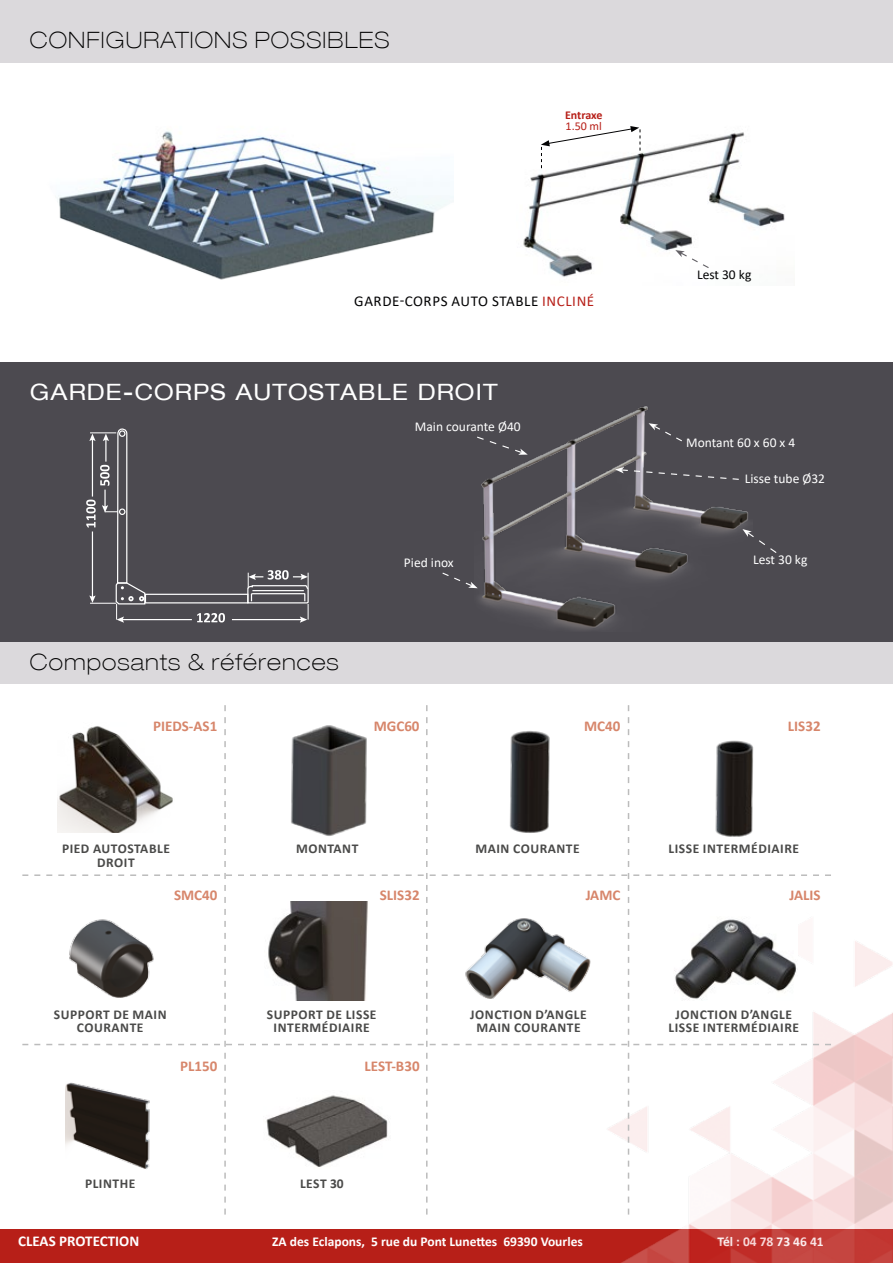
<style>
.page{position:relative;width:893px;height:1263px;background:#fff}
.page>*{position:absolute;margin:0;border:0;box-sizing:border-box;transform-origin:0 0}
.t1{font:100 expanded 22.5px "Helvetica Neue LT Com";letter-spacing:.05em;color:#000}
.t2{font:expanded 22.5px "Helvetica Neue LT Com";letter-spacing:.05em;color:#fff}
.t3{font:700 15px "Calibri";color:#d7866b}
.t4{font:15px "Calibri";letter-spacing:.04em;color:#020203}
.t5{font:700 15px "Calibri";color:#fff}
.t6{font:700 13.5px/13.5px "Calibri";letter-spacing:.04em;color:#4a4a49;text-align:center}
.t7{font:700 13.5px "Calibri";color:#fff}
.t8{font:13.5px "Calibri";color:#fff}
.t9{font:13.5px "Calibri";color:#020203}
.t10{font:700 12px "Calibri";letter-spacing:-.01em;color:#b71f18}
.t11{font:12px "Calibri";color:#b71f18}
.s1{color:#b71f18}
</style>
<div class="page">
<div style="left:0;top:1229px;width:893px;height:34px;background:#b71f18"></div>
<div style="left:0;top:362px;width:893px;height:280px;background:#4c4a50"></div>
<img style="left:621px;top:941px;width:272px;height:322px">
<div style="left:0;top:642px;width:893px;height:42px;background:#dbd9dc"></div>
<svg style="left:22px;top:705px;width:809px;height:509px"></svg>
<div style="left:0;top:0;width:893px;height:63px;background:#dbd9dc"></div>
<img style="left:58px;top:723px;width:116px;height:110px">
<img style="left:66px;top:914px;width:91px;height:83px">
<img style="left:265px;top:901px;width:117px;height:99px">
<img style="left:461px;top:915px;width:132px;height:83px">
<img style="left:673px;top:916px;width:125px;height:85px">
<img style="left:66px;top:1080px;width:87px;height:89px">
<img style="left:264px;top:1090px;width:127px;height:80px">
<img style="left:475px;top:406px;width:273px;height:224px">
<svg style="left:476px;top:436px;width:52px;height:19px"></svg>
<svg style="left:742px;top:529px;width:35px;height:25px"></svg>
<svg style="left:615px;top:467px;width:125px;height:13px"></svg>
<svg style="left:442px;top:572px;width:36px;height:16px"></svg>
<svg style="left:649px;top:423px;width:34px;height:19px"></svg>
<img style="left:285px;top:720px;width:86px;height:120px">
<img style="left:503px;top:726px;width:52px;height:109px">
<img style="left:709px;top:737px;width:48px;height:102px">
<img style="left:57px;top:131px;width:396px;height:149px">
<img style="left:523px;top:132px;width:262px;height:145px">
<svg style="left:541px;top:126px;width:100px;height:42px"></svg>
<svg style="left:675px;top:250px;width:35px;height:19px"></svg>
<div style="left:145px;top:594px;width:103px;height:9px;border:1px solid #fff"></div>
<hr style="left:122px;top:619px;width:70px;height:1px;background:#fff">
<hr style="left:232px;top:619px;width:70px;height:1px;background:#fff">
<svg style="left:197px;top:613px;width:28px;height:9px"></svg>
<svg style="left:247px;top:570px;width:62px;height:53px"></svg>
<svg style="left:86px;top:429px;width:60px;height:194px"></svg>
<h1 class="t1" style="left:30px;top:26px;width:361px">CONFIGURATIONS POSSIBLES</h1>
<p class="t10" style="left:565px;top:106px;width:39px">Entraxe</p>
<p class="t11" style="left:566px;top:118px;width:38px">1.50 ml</p>
<p class="t4" style="left:354px;top:291px;width:241px">GARDE-CORPS AUTO STABLE <span class="s1">INCLINÉ</span></p>
<h1 class="t2" style="left:30px;top:378px;width:469px">GARDE-CORPS AUTOSTABLE DROIT</h1>
<p class="t8" style="left:415px;top:417px;width:107px">Main courante Ø40</p>
<p class="t9" style="left:697px;top:265px;width:56px">Lest 30 kg</p>
<p class="t8" style="left:686px;top:433px;width:111px">Montant 60 x 60 x 4</p>
<p class="t8" style="left:745px;top:469px;width:82px">Lisse tube Ø32</p>
<h1 class="t1" style="left:30px;top:648px;width:310px">Composants &amp; références</h1>
<p class="t8" style="left:404px;top:553px;width:51px">Pied inox</p>
<p class="t8" style="left:753px;top:550px;width:56px">Lest 30 kg</p>
<p class="t3" style="left:153px;top:715px;width:66px">PIEDS-AS1</p>
<p class="t3" style="left:374px;top:715px;width:47px">MGC60</p>
<p class="t3" style="left:584px;top:715px;width:38px">MC40</p>
<p class="t3" style="left:788px;top:715px;width:34px">LIS32</p>
<p class="t6" style="left:62px;top:842px;width:109px">PIED AUTOSTABLE<br>DROIT</p>
<p class="t6" style="left:668px;top:842px;width:132px">LISSE INTERMÉDIAIRE</p>
<p class="t6" style="left:296px;top:842px;width:64px">MONTANT</p>
<p class="t6" style="left:475px;top:842px;width:106px">MAIN COURANTE</p>
<p class="t3" style="left:174px;top:885px;width:45px">SMC40</p>
<p class="t3" style="left:380px;top:885px;width:41px">SLIS32</p>
<p class="t3" style="left:586px;top:885px;width:36px">JAMC</p>
<p class="t3" style="left:789px;top:885px;width:33px">JALIS</p>
<p class="t6" style="left:54px;top:1007px;width:114px">SUPPORT DE MAIN<br>COURANTE</p>
<p class="t6" style="left:267px;top:1007px;width:111px">SUPPORT DE LISSE<br>INTERMÉDIAIRE</p>
<p class="t6" style="left:470px;top:1007px;width:118px">JONCTION D’ANGLE<br>MAIN COURANTE</p>
<p class="t6" style="left:668px;top:1007px;width:132px">JONCTION D’ANGLE<br>LISSE INTERMÉDIAIRE</p>
<p class="t3" style="left:180px;top:1055px;width:39px">PL150</p>
<p class="t3" style="left:365px;top:1055px;width:57px">LEST-B30</p>
<p class="t6" style="left:85px;top:1176px;width:52px">PLINTHE</p>
<p class="t6" style="left:300px;top:1176px;width:45px">LEST 30</p>
<p class="t5" style="left:18px;top:1231px;width:123px">CLEAS PROTECTION</p>
<p class="t7" style="left:272px;top:1232px;width:312px">ZA des Eclapons, 5 rue du Pont Lunettes 69390 Vourles</p>
<p class="t7" style="left:718px;top:1232px;width:108px">Tél : 04 78 73 46 41</p>
</div>
